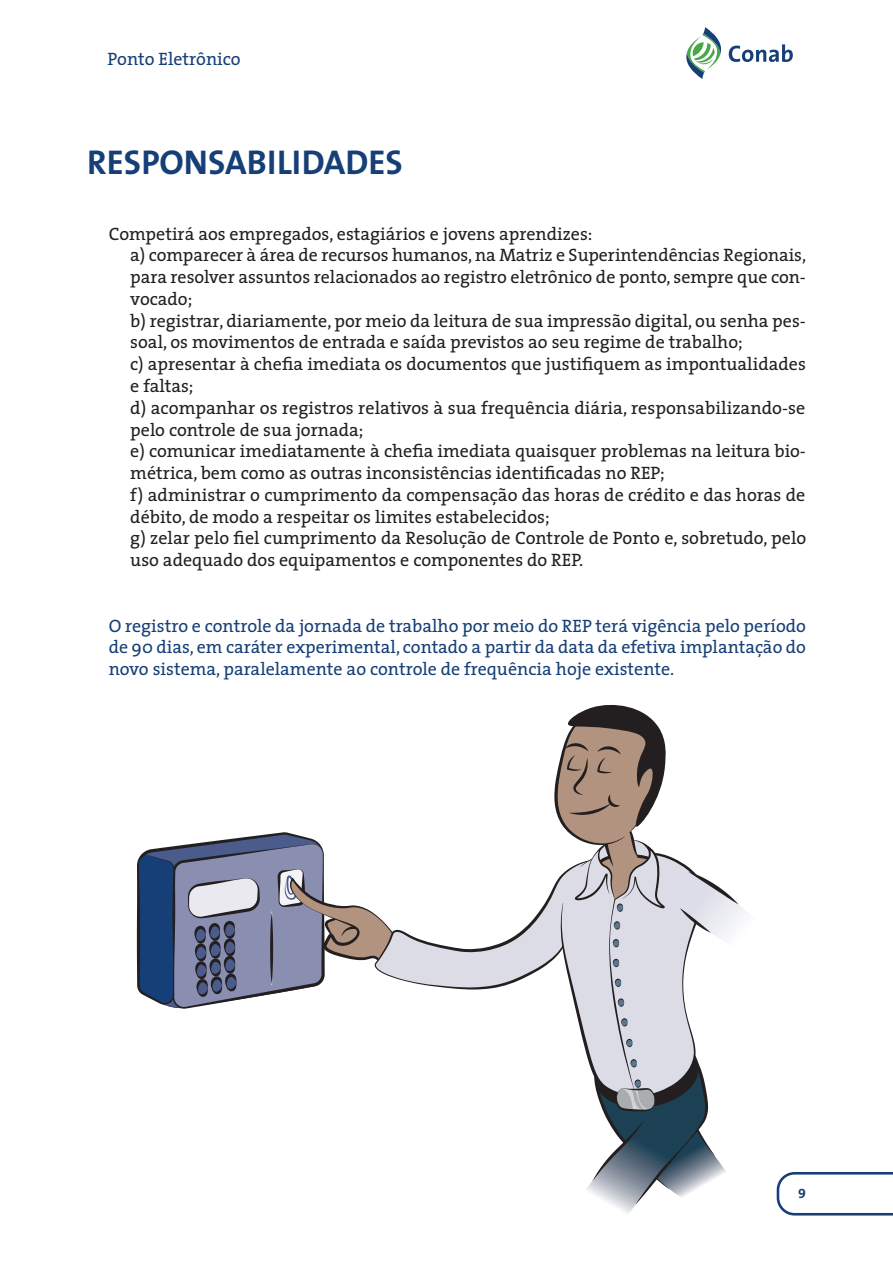
<style>
.page{position:relative;width:893px;height:1263px;background:#fff}
.page>*{position:absolute;margin:0;border:0;box-sizing:border-box;transform-origin:0 0}
.t1{font:34.5px "The Sans 7 Bold Caps";color:#163f77}
.t2{font:18px/21.8px "The Serif 5";color:#231f20}
.t3{font:18px/21.8px "The Serif 5";color:#163f77;text-align:justify}
.t4{font:13.5px "The Sans 7 Bold Caps";color:#163f77}
</style>
<div class="page">
<svg style="left:729px;top:44px;width:64px;height:18px"></svg>
<svg style="left:686px;top:27px;width:35px;height:52px"></svg>
<svg style="left:137px;top:704px;width:756px;height:512px"></svg>
<p class="t3" style="left:107px;top:48px;width:135px">Ponto Eletrônico</p>
<h1 class="t1" style="left:87px;top:134px;width:317px">RESPONSABILIDADES</h1>
<p class="t2" style="left:130px;top:222px;width:677px;text-indent:-22px">Competirá aos empregados, estagiários e jovens aprendizes:<br>a) comparecer à área de recursos humanos, na Matriz e Superintendências Regionais, para resolver assuntos relacionados ao registro eletrônico de ponto, sempre que con&shy;vocado;<br>b) registrar, diariamente, por meio da leitura de sua impressão digital, ou senha pes&shy;soal, os movimentos de entrada e saída previstos ao seu regime de trabalho;<br>c) apresentar à chefia imediata os documentos que justifiquem as impontualidades e faltas;<br>d) acompanhar os registros relativos à sua frequência diária, responsabilizando-se pelo controle de sua jornada;<br>e) comunicar imediatamente à chefia imediata quaisquer problemas na leitura bio&shy;métrica, bem como as outras inconsistências identificadas no REP;<br>f) administrar o cumprimento da compensação das horas de crédito e das horas de débito, de modo a respeitar os limites estabelecidos;<br>g) zelar pelo fiel cumprimento da Resolução de Controle de Ponto e, sobretudo, pelo uso adequado dos equipamentos e componentes do REP.</p>
<p class="t3" style="left:109px;top:614px;width:699px">O registro e controle da jornada de trabalho por meio do REP terá vigência pelo período de 90 dias, em caráter experimental, contado a partir da data da efetiva implantação do novo sistema, paralelamente ao controle de frequência hoje existente.</p>
<p class="t4" style="left:798px;top:1182px;width:9px">9</p>
</div>
